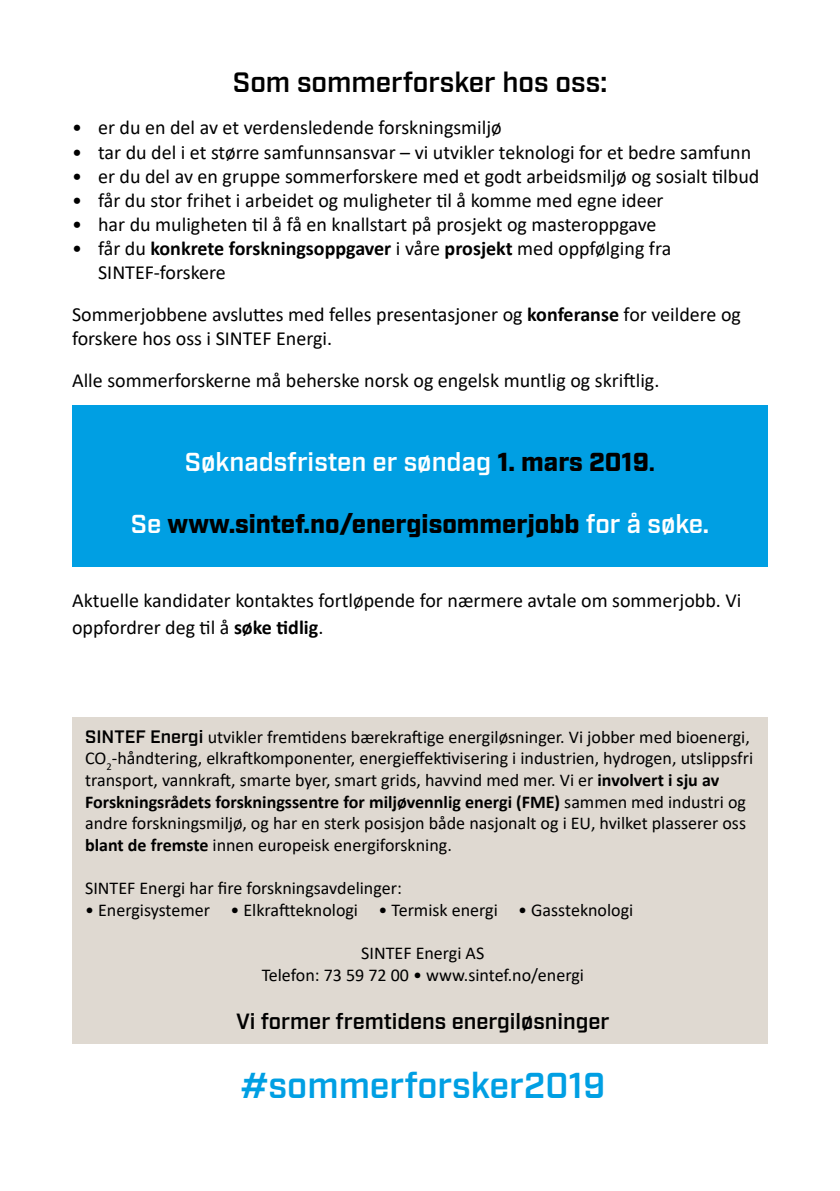
<style>
.page{position:relative;width:840px;height:1191px;background:#fff}
.page>*{position:absolute;margin:0;border:0;box-sizing:border-box;transform-origin:0 0}
.t1{font:600 36px "Industry";color:#009fe3}
.t2{font:600 28px "Industry";color:#000}
.t3{font:900 26px "Industry";color:#000}
.t4{font:600 26px "Industry";color:#fff}
.t5{font:600 22px "Industry";color:#000}
.t6{font:20px/24px "Calibri";color:#000}
.t7{font:18px/21.6px "Calibri";color:#000}
.s1{font-weight:700}
.s2{font-weight:900;color:#000}
.s3{color:#000}
.s4{font-weight:600;color:#fff}
.s5{font-family:"Industry";font-weight:600}
</style>
<div class="page">
<div style="left:72px;top:405px;width:695px;height:161px;background:#009fe3"></div>
<div style="left:72px;top:717px;width:695px;height:327px;background:#dfd9d1"></div>
<h2 class="t2" style="left:233px;top:66px;width:375px">Som sommerforsker hos oss:</h2>
<p class="t6" style="left:72px;top:115px;width:431px">• er du en del av et verdensledende forskningsmiljø</p>
<p class="t6" style="left:72px;top:139px;width:680px">• tar du del i et større samfunnsansvar – vi utvikler teknologi for et bedre samfunn</p>
<p class="t6" style="left:72px;top:163px;width:688px">• er du del av en gruppe sommerforskere med et godt arbeidsmiljø og sosialt tilbud</p>
<p class="t6" style="left:72px;top:187px;width:592px">• får du stor frihet i arbeidet og muligheter til å komme med egne ideer</p>
<p class="t6" style="left:72px;top:211px;width:585px">• har du muligheten til å få en knallstart på prosjekt og masteroppgave</p>
<p class="t6" style="left:98px;top:235px;width:574px;text-indent:-26px">• får du <span class="s1">konkrete forskningsoppgaver</span> i våre <span class="s1">prosjekt</span> med oppfølging fra<br>SINTEF-forskere</p>
<p class="t6" style="left:72px;top:301px;width:670px">Sommerjobbene avsluttes med felles presentasjoner og <span class="s1">konferanse</span> for veildere og forskere hos oss i SINTEF Energi.</p>
<p class="t6" style="left:72px;top:367px;width:588px">Alle sommerforskerne må beherske norsk og engelsk muntlig og skriftlig.</p>
<h3 class="t4" style="left:185px;top:446px;width:471px">Søknadsfristen er søndag <span class="s2">1. mars 2019</span><span class="s3">.</span></h3>
<h3 class="t3" style="left:131px;top:508px;width:579px"><span class="s4">Se</span> www.sintef.no/energisommerjobb <span class="s4">for å søke.</span></h3>
<p class="t6" style="left:72px;top:587px;width:670px;line-height:26.4px">Aktuelle kandidater kontaktes fortløpende for nærmere avtale om sommerjobb. Vi oppfordrer deg til å <span class="s1">søke tidlig</span>.</p>
<p class="t7" style="left:85px;top:725px;width:669px"><span class="s5">SINTEF Energi</span> utvikler fremtidens bærekraftige energiløsninger. Vi jobber med bioenergi, CO<sub>2</sub>-håndtering, elkraftkomponenter, energieffektivisering i industrien, hydrogen, utslippsfri transport, vannkraft, smarte byer, smart grids, havvind med mer. Vi er <span class="s1">involvert i sju av Forskningsrådets forskningssentre for miljøvennlig energi (FME)</span> sammen med industri og andre forskningsmiljø, og har en sterk posisjon både nasjonalt og i EU, hvilket plasserer oss <span class="s1">blant de fremste</span> innen europeisk energiforskning.</p>
<p class="t7" style="left:85px;top:877px;width:318px">SINTEF Energi har fire forskningsavdelinger:</p>
<p class="t7" style="left:85px;top:898px;width:549px">• Energisystemer • Elkraftteknologi • Termisk energi • Gassteknologi</p>
<p class="t7" style="left:261px;top:941px;width:323px;text-align:center">SINTEF Energi AS<br>Telefon: 73 59 72 00 • www.sintef.no/energi</p>
<p class="t5" style="left:236px;top:1007px;width:375px">Vi former fremtidens energiløsninger</p>
<h1 class="t1" style="left:240px;top:1064px;width:366px">#sommerforsker2019</h1>
</div>
